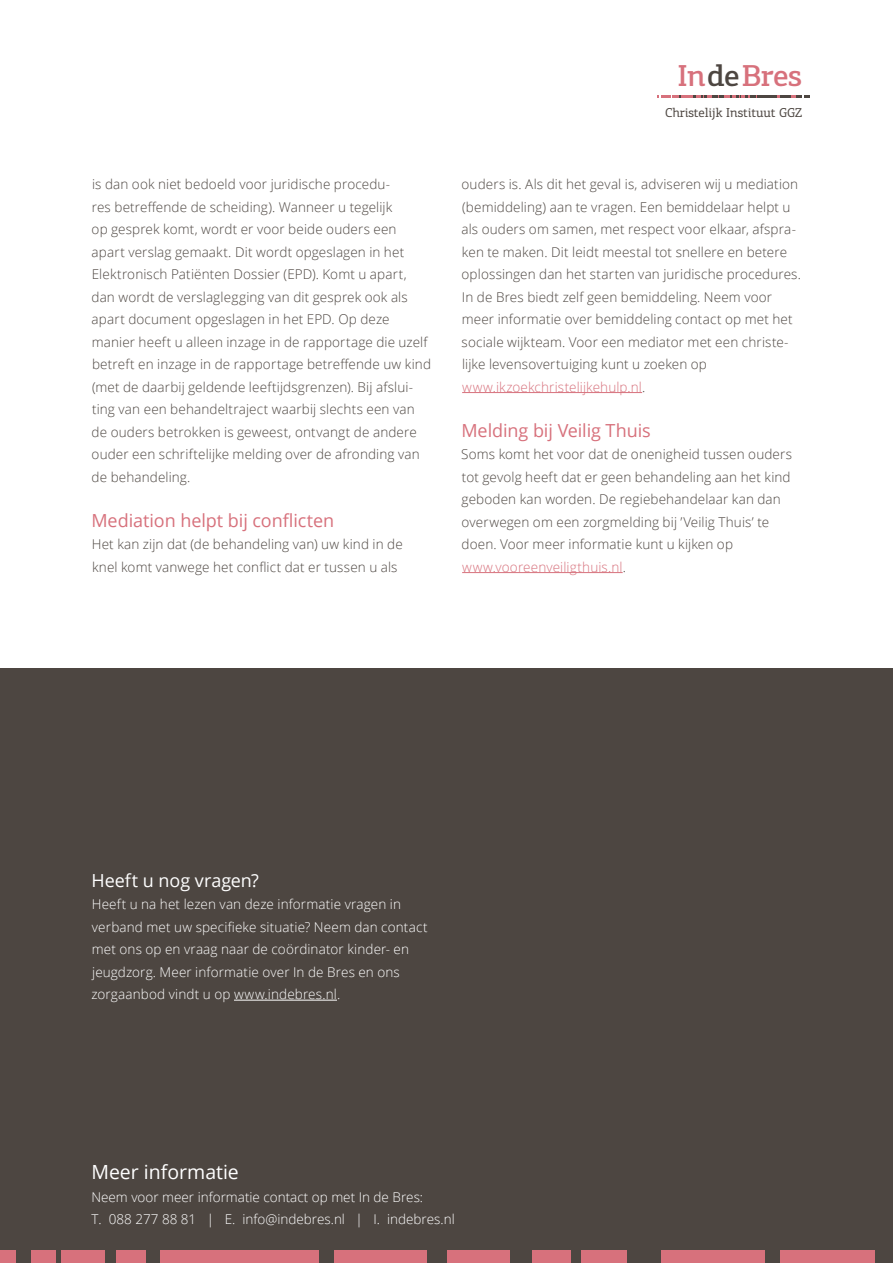
<style>
.page{position:relative;width:893px;height:1263px;background:#fff}
.page>*{position:absolute;margin:0;border:0;box-sizing:border-box;transform-origin:0 0}
.t1{font:500 30.45px "PF Centro Slab Pro";letter-spacing:-.015em;color:#d7717c}
.t2{font:19.5px "Open Sans";color:#fff}
.t3{font:18px "Open Sans";letter-spacing:-.005em;color:#d7717c}
.t4{font:18px "Open Sans";letter-spacing:-.005em;color:#fff}
.Body{font:300 13.5px/22.5px "Open Sans";letter-spacing:.01em;color:#4d4641}
.Body-2{font:300 13.5px/22.5px "Open Sans";letter-spacing:.01em;color:#fff}
.t5{font:12.9px "PF Centro Slab Pro";letter-spacing:-.01em;color:#4d4641}
.s1{color:#4d4641}
.s2{color:#d7717c}
</style>
<div class="page">
<hr style="left:684px;top:95px;width:111px;height:3px;background:#d7717c">
<svg style="left:780px;top:95px;width:29px;height:3px"></svg>
<hr style="left:757px;top:95px;width:20px;height:3px;background:#4d4641">
<svg style="left:657px;top:95px;width:27px;height:3px"></svg>
<svg style="left:702px;top:95px;width:22px;height:3px"></svg>
<svg style="left:730px;top:95px;width:26px;height:3px"></svg>
<div style="left:0;top:668px;width:893px;height:595px;background:#4d4641"></div>
<hr style="left:462px;top:392px;width:180px;height:1px;background:#d7717c">
<hr style="left:462px;top:572px;width:161px;height:1px;background:#d7717c">
<hr style="left:234px;top:1000px;width:103px;height:1px;background:#fff">
<div style="left:116px;top:1250px;width:777px;height:13px;background:#d7717c"></div>
<div style="left:61px;top:1250px;width:43px;height:13px;background:#d7717c"></div>
<div style="left:31px;top:1250px;width:24px;height:13px;background:#d7717c"></div>
<div style="left:0;top:1250px;width:15px;height:13px;background:#d7717c"></div>
<div style="left:319px;top:1250px;width:15px;height:13px;background:#4d4641"></div>
<div style="left:146px;top:1250px;width:14px;height:13px;background:#4d4641"></div>
<div style="left:427px;top:1250px;width:19px;height:13px;background:#4d4641"></div>
<div style="left:627px;top:1250px;width:33px;height:13px;background:#4d4641"></div>
<div style="left:509px;top:1250px;width:22px;height:13px;background:#4d4641"></div>
<div style="left:572px;top:1250px;width:9px;height:13px;background:#4d4641"></div>
<div style="left:765px;top:1250px;width:15px;height:13px;background:#4d4641"></div>
<div style="left:876px;top:1250px;width:17px;height:13px;background:#4d4641"></div>
<p class="Body" style="left:92px;top:172px;width:341px">is dan ook niet bedoeld voor juridische procedu-<br>res betreffende de scheiding). Wanneer u tegelijk<br>op gesprek komt, wordt er voor beide ouders een apart verslag gemaakt. Dit wordt opgeslagen in het Elektronisch Patiënten Dossier (EPD). Komt u apart, dan wordt de verslaglegging van dit gesprek ook als apart document opgeslagen in het EPD. Op deze manier heeft u alleen inzage in de rapportage die uzelf betreft en inzage in de rapportage betreffende uw kind (met de daarbij geldende leeftijdsgrenzen). Bij afslui&shy;ting van een behandeltraject waarbij slechts een van de ouders betrokken is geweest, ontvangt de andere ouder een schriftelijke melding over de afronding van de behandeling.</p>
<p class="t3" style="left:91px;top:508px;width:244px">Mediation helpt bij conflicten</p>
<p class="Body" style="left:92px;top:532px;width:312px">Het kan zijn dat (de behandeling van) uw kind in de knel komt vanwege het conflict dat er tussen u als</p>
<p class="t1" style="left:677px;top:56px;width:127px">In <span class="s1">de</span>Bres</p>
<p class="t5" style="left:665px;top:104px;width:138px">Christelijk Instituut GGZ</p>
<p class="Body" style="left:461px;top:172px;width:341px">ouders is. Als dit het geval is, adviseren wij u mediation (bemiddeling) aan te vragen. Een bemiddelaar helpt u als ouders om samen, met respect voor elkaar, afspra&shy;ken te maken. Dit leidt meestal tot snellere en betere oplossingen dan het starten van juridische procedures.<br>In de Bres biedt zelf geen bemiddeling. Neem voor meer informatie over bemiddeling contact op met het sociale wijkteam. Voor een mediator met een christe&shy;lijke levensovertuiging kunt u zoeken op <span class="s2">www.ikzoekchristelijkehulp.nl</span>.</p>
<p class="t3" style="left:461px;top:418px;width:191px">Melding bij Veilig Thuis</p>
<p class="Body" style="left:461px;top:442px;width:332px">Soms komt het voor dat de onenigheid tussen ouders tot gevolg heeft dat er geen behandeling aan het kind geboden kan worden. De regiebehandelaar kan dan overwegen om een zorgmelding bij ’Veilig Thuis’ te doen. Voor meer informatie kunt u kijken op <span class="s2">www.vooreenveiligthuis.nl</span>.</p>
<p class="t4" style="left:91px;top:868px;width:169px">Heeft u nog vragen?</p>
<p class="Body-2" style="left:91px;top:892px;width:338px">Heeft u na het lezen van deze informatie vragen in verband met uw specifieke situatie? Neem dan contact met ons op en vraag naar de coördinator kinder- en jeugdzorg. Meer informatie over In de Bres en ons zorgaanbod vindt u op www.indebres.nl.</p>
<h2 class="t2" style="left:91px;top:1159px;width:149px">Meer informatie</h2>
<p class="Body-2" style="left:91px;top:1185px;width:333px">Neem voor meer informatie contact op met In de Bres:</p>
<p class="Body-2" style="left:91px;top:1207px;width:365px">T. 088 277 88 81 | E. info@indebres.nl | I. indebres.nl</p>
</div>
